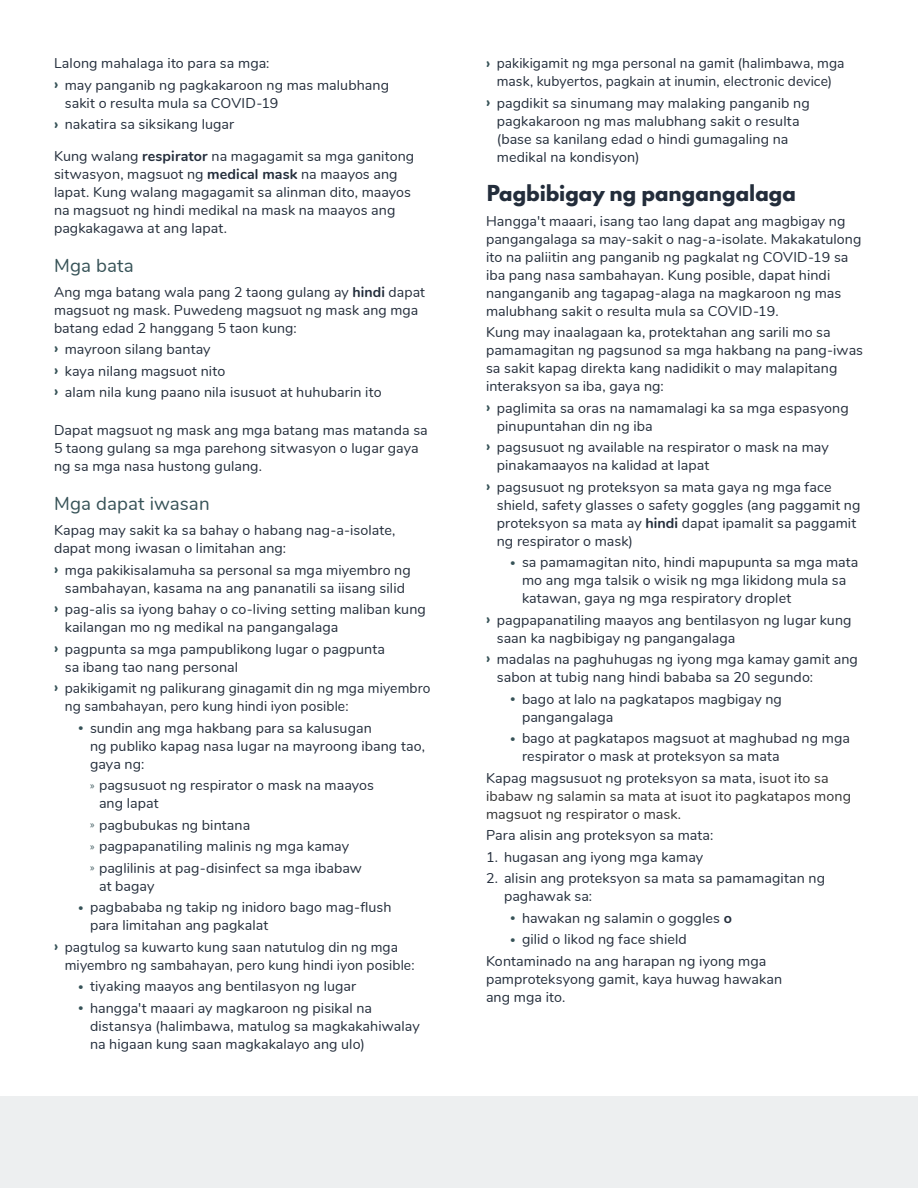
<style>
.page{position:relative;width:918px;height:1188px;background:#fff}
.page>*{position:absolute;margin:0;border:0;box-sizing:border-box;transform-origin:0 0}
.t1{font:800 19.5px "Spartan";letter-spacing:-.035em;color:#232d3b}
.t2{font:18.75px "Nunito";letter-spacing:.005em;color:#365257}
.BODY{font:14.25px/18px "Nunito";letter-spacing:.005em;color:#232d3b}
.Body_Last{font:14.25px/18px "Nunito";letter-spacing:.005em;color:#232d3b}
.BODY-2{font:14.25px/18px "Nunito";letter-spacing:.005em;color:#333}
.s1{font-weight:800;font-size:15px;color:#365257}
.s2{font-weight:700}
.s3{font-weight:900;font-size:10.5px;color:#365257}
.s4{font-family:"Myriad Pro";font-size:10.5px;color:#365257}
.s5{color:#232d3b}
</style>
<div class="page">
<div style="left:0;top:1096px;width:918px;height:92px;background:#edeff0"></div>
<p class="BODY" style="left:54px;top:54px;width:217px">Lalong mahalaga ito para sa mga:</p>
<p class="BODY" style="left:65px;top:75px;width:326px;text-indent:-11px"><span class="s1">›</span> may panganib ng pagkakaroon ng mas malubhang sakit o resulta mula sa COVID-19</p>
<p class="BODY" style="left:54px;top:115px;width:182px"><span class="s1">›</span> nakatira sa siksikang lugar</p>
<p class="Body_Last" style="left:54px;top:146px;width:362px">Kung walang <span class="s2">respirator</span> na magagamit sa mga ganitong sitwasyon, magsuot ng <span class="s2">medical mask</span> na maayos ang lapat. Kung walang magagamit sa alinman dito, maayos na magsuot ng hindi medikal na mask na maayos ang pagkakagawa at ang lapat.</p>
<h3 class="t2" style="left:54px;top:252px;width:81px">Mga bata</h3>
<p class="BODY" style="left:54px;top:282px;width:373px">Ang mga batang wala pang 2 taong gulang ay <span class="s2">hindi</span> dapat magsuot ng mask. Puwedeng magsuot ng mask ang mga batang edad 2 hanggang 5 taon kung:</p>
<p class="BODY" style="left:54px;top:339px;width:158px"><span class="s1">›</span> mayroon silang bantay</p>
<p class="BODY" style="left:54px;top:361px;width:173px"><span class="s1">›</span> kaya nilang magsuot nito</p>
<p class="BODY" style="left:54px;top:382px;width:329px"><span class="s1">›</span> alam nila kung paano nila isusuot at huhubarin ito</p>
<p class="Body_Last" style="left:54px;top:421px;width:375px">Dapat magsuot ng mask ang mga batang mas matanda sa<br>5 taong gulang sa mga parehong sitwasyon o lugar gaya ng sa mga nasa hustong gulang.</p>
<h3 class="t2" style="left:54px;top:490px;width:157px">Mga dapat iwasan</h3>
<p class="BODY" style="left:54px;top:520px;width:343px">Kapag may sakit ka sa bahay o habang nag-a-isolate, dapat mong iwasan o limitahan ang:</p>
<p class="BODY" style="left:54px;top:560px;width:358px;text-align:center"><span class="s1">›</span> mga pakikisalamuha sa personal sa mga miyembro ng sambahayan, kasama na ang pananatili sa iisang silid</p>
<p class="BODY" style="left:65px;top:599px;width:363px;text-indent:-11px"><span class="s1">›</span> pag-alis sa iyong bahay o co-living setting maliban kung kailangan mo ng medikal na pangangalaga</p>
<p class="BODY" style="left:65px;top:639px;width:322px;text-indent:-11px"><span class="s1">›</span> pagpunta sa mga pampublikong lugar o pagpunta sa ibang tao nang personal</p>
<p class="BODY" style="left:65px;top:679px;width:367px;text-indent:-11px"><span class="s1">›</span> pakikigamit ng palikurang ginagamit din ng mga miyembro ng sambahayan, pero kung hindi iyon posible:</p>
<p class="BODY" style="left:90px;top:718px;width:336px;text-indent:-12px"><span class="s3">•</span> sundin ang mga hakbang para sa kalusugan<br>ng publiko kapag nasa lugar na mayroong ibang tao, gaya ng:</p>
<p class="BODY" style="left:99px;top:776px;width:277px;text-indent:-9px"><span class="s4">»</span> pagsusuot ng respirator o mask na maayos ang lapat</p>
<p class="BODY" style="left:90px;top:815px;width:162px"><span class="s4">»</span> pagbubukas ng bintana</p>
<p class="BODY" style="left:90px;top:837px;width:261px"><span class="s4">»</span> pagpapanatiling malinis ng mga kamay</p>
<p class="BODY" style="left:99px;top:858px;width:264px;text-indent:-9px"><span class="s4">»</span> paglilinis at pag-disinfect sa mga ibabaw at bagay</p>
<p class="BODY" style="left:90px;top:898px;width:303px;text-indent:-12px"><span class="s3">•</span> pagbababa ng takip ng inidoro bago mag-flush para limitahan ang pagkalat</p>
<p class="BODY" style="left:65px;top:937px;width:351px;text-indent:-11px"><span class="s1">›</span> pagtulog sa kuwarto kung saan natutulog din ng mga miyembro ng sambahayan, pero kung hindi iyon posible:</p>
<p class="BODY" style="left:78px;top:977px;width:280px"><span class="s3">•</span> tiyaking maayos ang bentilasyon ng lugar</p>
<p class="BODY" style="left:90px;top:998px;width:331px;text-indent:-12px"><span class="s3">•</span> hangga't maaari ay magkaroon ng pisikal na distansya (halimbawa, matulog sa magkakahiwalay na higaan kung saan magkakalayo ang ulo)</p>
<p class="BODY" style="left:486px;top:54px;width:360px;text-align:center"><span class="s1">›</span> pakikigamit ng mga personal na gamit (halimbawa, mga mask, kubyertos, pagkain at inumin, electronic device)</p>
<p class="BODY" style="left:497px;top:93px;width:314px;text-indent:-11px"><span class="s1">›</span> pagdikit sa sinumang may malaking panganib ng pagkakaroon ng mas malubhang sakit o resulta (base sa kanilang edad o hindi gumagaling na medikal na kondisyon)</p>
<h2 class="t1" style="left:486px;top:178px;width:312px">Pagbibigay ng pangangalaga</h2>
<p class="BODY" style="left:486px;top:211px;width:377px">Hangga't maaari, isang tao lang dapat ang magbigay ng pangangalaga sa may-sakit o nag-a-isolate. Makakatulong ito na paliitin ang panganib ng pagkalat ng COVID-19 sa iba pang nasa sambahayan. Kung posible, dapat hindi nanganganib ang tagapag-alaga na magkaroon ng mas malubhang sakit o resulta mula sa COVID-19.</p>
<p class="BODY" style="left:486px;top:322px;width:379px">Kung may inaalagaan ka, protektahan ang sarili mo sa pamamagitan ng pagsunod sa mga hakbang na pang-iwas sa sakit kapag direkta kang nadidikit o may malapitang interaksyon sa iba, gaya ng:</p>
<p class="BODY" style="left:497px;top:398px;width:353px;text-indent:-11px"><span class="s1">›</span> paglimita sa oras na namamalagi ka sa mga espasyong pinupuntahan din ng iba</p>
<p class="BODY" style="left:497px;top:437px;width:334px;text-indent:-11px"><span class="s1">›</span> pagsusuot ng available na respirator o mask na may pinakamaayos na kalidad at lapat</p>
<p class="BODY" style="left:497px;top:477px;width:365px;text-indent:-11px"><span class="s1">›</span> pagsusuot ng proteksyon sa mata gaya ng mga face shield, safety glasses o safety goggles (ang paggamit ng proteksyon sa mata ay <span class="s2">hindi</span> dapat ipamalit sa paggamit ng respirator o mask)</p>
<p class="BODY" style="left:522px;top:552px;width:338px;text-indent:-12px"><span class="s3">•</span> sa pamamagitan nito, hindi mapupunta sa mga mata mo ang mga talsik o wisik ng mga likidong mula sa katawan, gaya ng mga respiratory droplet</p>
<p class="BODY" style="left:497px;top:610px;width:356px;text-indent:-11px"><span class="s1">›</span> pagpapanatiling maayos ang bentilasyon ng lugar kung saan ka nagbibigay ng pangangalaga</p>
<p class="BODY" style="left:497px;top:649px;width:363px;text-indent:-11px"><span class="s1">›</span> madalas na paghuhugas ng iyong mga kamay gamit ang sabon at tubig nang hindi bababa sa 20 segundo:</p>
<p class="BODY" style="left:522px;top:689px;width:261px;text-indent:-12px"><span class="s3">•</span> bago at lalo na pagkatapos magbigay ng pangangalaga</p>
<p class="BODY" style="left:522px;top:729px;width:329px;text-indent:-12px"><span class="s3">•</span> bago at pagkatapos magsuot at maghubad ng mga respirator o mask at proteksyon sa mata</p>
<p class="BODY-2" style="left:486px;top:768px;width:367px"><span class="s5">Kapag magsusuot ng proteksyon sa mata,</span> isuot ito sa ibabaw ng salamin sa mata at isuot ito pagkatapos mong magsuot ng respirator o mask.</p>
<p class="BODY" style="left:486px;top:826px;width:229px">Para alisin ang proteksyon sa mata:</p>
<p class="BODY" style="left:486px;top:847px;width:219px">1. hugasan ang iyong mga kamay</p>
<p class="BODY" style="left:504px;top:869px;width:323px;text-indent:-18px">2. alisin ang proteksyon sa mata sa pamamagitan ng paghawak sa:</p>
<p class="BODY" style="left:510px;top:908px;width:223px"><span class="s3">•</span> hawakan ng salamin o goggles <span class="s2">o</span></p>
<p class="BODY" style="left:510px;top:930px;width:178px"><span class="s3">•</span> gilid o likod ng face shield</p>
<p class="BODY" style="left:486px;top:951px;width:298px">Kontaminado na ang harapan ng iyong mga pamproteksyong gamit, kaya huwag hawakan ang mga ito.</p>
</div>
